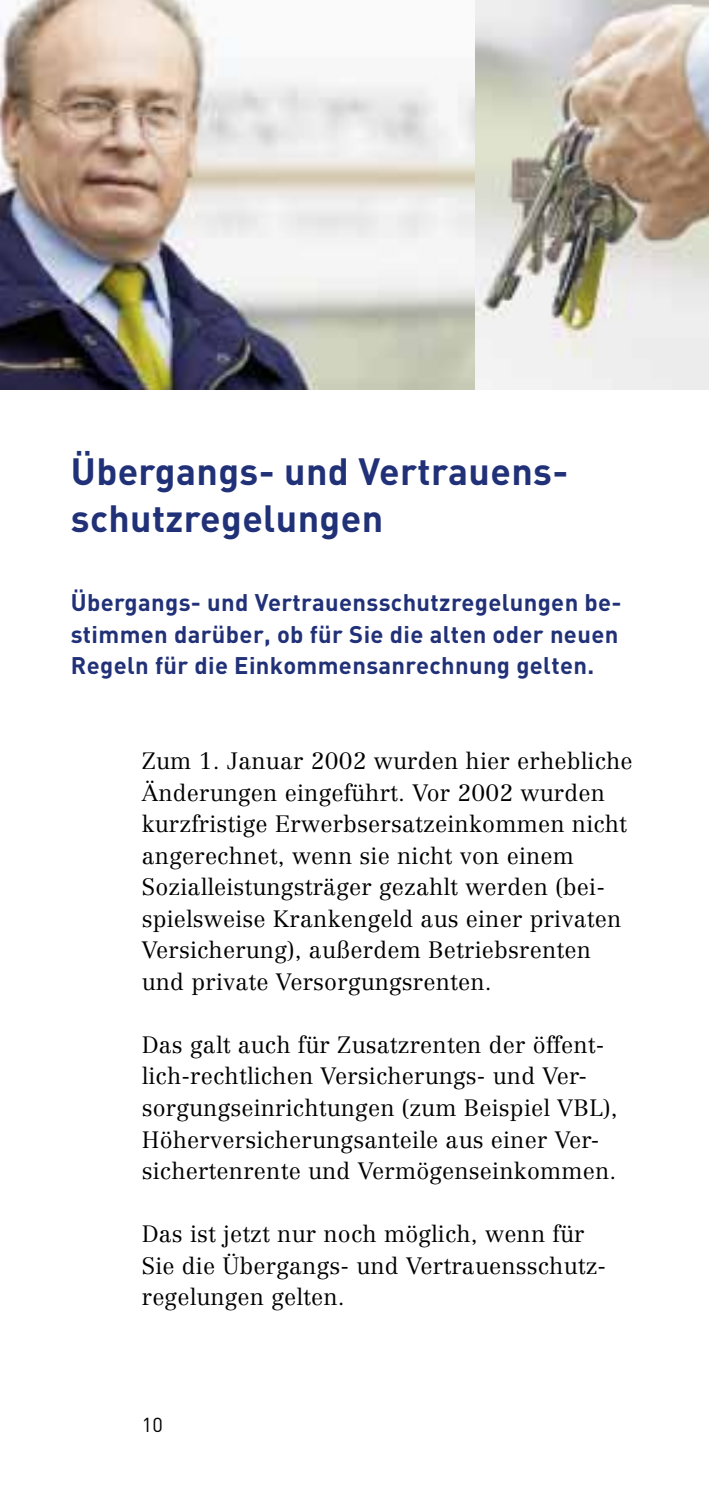
<style>
.page{position:relative;width:709px;height:1489px;background:#fff}
.page>*{position:absolute;margin:0;border:0;box-sizing:border-box;transform-origin:0 0}
.t1{font:700 37.5px/47.2px "DIN";letter-spacing:.01em;color:#213178}
.t2{font:700 23.75px/31.5px "DIN";letter-spacing:.015em;color:#213178}
.t3{font:300 23.25px/31.5px "Centennial";letter-spacing:.01em;color:#000}
.t4{font:20px "DIN";color:#000}
</style>
<div class="page">
<img style="left:0;top:0;width:709px;height:390px">
<h2 class="t1" style="left:71px;top:446px;width:499px">Übergangs- und Vertrauens&shy;schutzregelungen</h2>
<p class="t2" style="left:71px;top:586px;width:552px">Übergangs- und Vertrauensschutzregelungen be&shy;stimmen darüber, ob für Sie die alten oder neuen<br>Regeln für die Einkommensanrechnung gelten.</p>
<p class="t3" style="left:142px;top:745px;width:492px">Zum 1. Januar 2002 wurden hier erhebliche Änderungen eingeführt. Vor 2002 wurden kurzfristige Erwerbsersatzeinkommen nicht angerechnet, wenn sie nicht von einem Sozial leis tungsträger gezahlt werden (bei&shy;spielsweise Krankengeld aus einer privaten Versiche rung), außerdem Betriebsrenten und private Versorgungsrenten.</p>
<p class="t3" style="left:142px;top:1028px;width:477px">Das galt auch für Zusatzrenten der öffent&shy;lich-rechtlichen Ver sicherungs- und Ver&shy;sorgungseinrichtungen (zum Beispiel VBL), Höherversicherungs anteile aus einer Ver&shy;sichertenrente und Vermögenseinkommen.</p>
<p class="t3" style="left:142px;top:1217px;width:466px">Das ist jetzt nur noch möglich, wenn für<br>Sie die Übergangs- und Vertrauensschutz&shy;regelungen gelten.</p>
<p class="t4" style="left:142px;top:1411px;width:23px">10</p>
</div>
